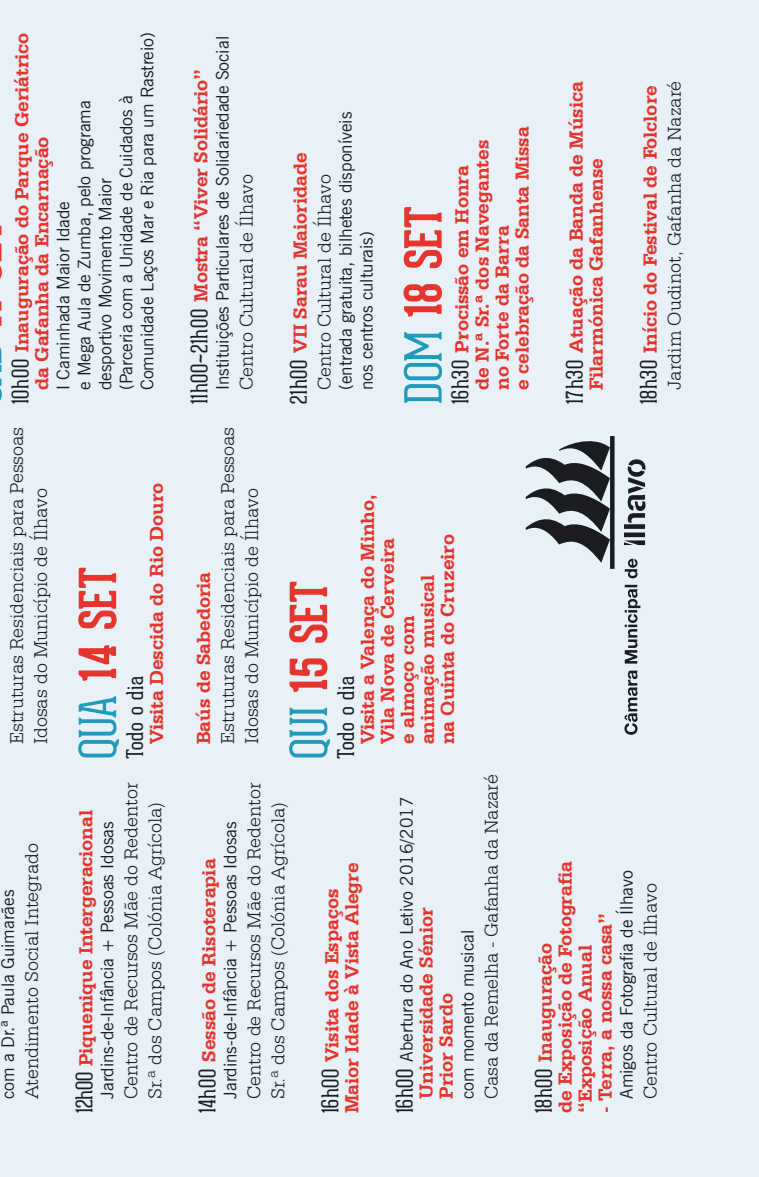
<style>
.page{position:relative;width:759px;height:1177px;background:#fff}
.page>*{position:absolute;margin:0;border:0;box-sizing:border-box;transform-origin:0 0}
.t1{font:700 50px "Geared Slab";color:#e7342c}
.t2{font:100 22.5px "Geared Slab";letter-spacing:.025em;color:#1b1c20}
.t3{font:700 20px/20px "Serifa BT";color:#e7342c}
.t4{font:300 20px/24px "Serifa BT";color:#1b1c20}
.t5{font:17.5px/21px "News Gothic BT";color:#1b1c20}
.s1{font-family:"Geared Slab";font-weight:100;font-size:22.5px;color:#1b1c20}
.s2{font-weight:100;color:#209bbc}
.s3{font-family:"Geared Slab";font-weight:100;font-size:22.5px}
.s4{font-weight:700;color:#e7342c}
</style>
<div class="page">
<div style="left:0;top:0;width:758px;height:1176px;background:#e7f1f7"></div>
<svg style="left:525px;top:436px;width:120px;height:298px"></svg>
<p class="t3" style="left:11px;top:390px;width:359px;text-indent:-14px;rotate:-90deg"><span class="s1">10h00</span> Inauguração do Parque Geriátrico da Gafanha da Encarnação</p>
<p class="t5" style="left:53px;top:390px;width:359px;rotate:-90deg">I Caminhada Maior Idade<br>e Mega Aula de Zumba, pelo programa desportivo Movimento Maior<br>(Parceria com a Unidade de Cuidados à Comunidade Laços Mar e Ria para um Rastreio)</p>
<p class="t4" style="left:5px;top:744px;width:319px;rotate:-90deg">Estruturas Residenciais para Pessoas<br>Idosas do Município de Ílhavo</p>
<p class="t5" style="left:-3px;top:1098px;width:211px;rotate:-90deg">com a Dr.ª Paula Guimarães</p>
<p class="t4" style="left:20px;top:1098px;width:257px;rotate:-90deg">Atendimento Social Integrado</p>
<p class="t3" style="left:146px;top:744px;width:263px;rotate:-90deg">Visita Descida do Rio Douro</p>
<h1 class="t1" style="left:66px;top:758px;width:193px;rotate:-90deg"><span class="s2">QUA</span> 14 SET</h1>
<p class="t2" style="left:122px;top:758px;width:84px;rotate:-90deg">Todo o dia</p>
<p class="t3" style="left:75px;top:1113px;width:304px;rotate:-90deg"><span class="s1">12h00</span> Piquenique Intergeracional</p>
<p class="t5" style="left:96px;top:1098px;width:279px;rotate:-90deg">Jardins-de-Infância + Pessoas Idosas</p>
<p class="t4" style="left:119px;top:1098px;width:318px;rotate:-90deg">Centro de Recursos Mãe do Redentor<br>Sr.ª dos Campos (Colónia Agrícola)</p>
<p class="t5" style="left:212px;top:390px;width:355px;rotate:-90deg">Instituições Particulares de Solidariedade Social</p>
<p class="t3" style="left:190px;top:404px;width:337px;rotate:-90deg"><span class="s1">11h00~21h00</span> Mostra “Viver Solidário”</p>
<p class="t4" style="left:234px;top:390px;width:217px;rotate:-90deg">Centro Cultural de Ílhavo</p>
<p class="t3" style="left:193px;top:744px;width:174px;rotate:-90deg">Baús de Sabedoria</p>
<p class="t4" style="left:215px;top:744px;width:319px;rotate:-90deg">Estruturas Residenciais para Pessoas<br>Idosas do Município de Ílhavo</p>
<p class="t5" style="left:335px;top:390px;width:280px;rotate:-90deg">(entrada gratuita, bilhetes disponíveis nos centros culturais)</p>
<p class="t4" style="left:288px;top:404px;width:253px;text-align:center;rotate:-90deg"><span class="s3">21h00</span> <span class="s4">VII Sarau Maioridade<br></span>Centro Cultural de Ílhavo</p>
<h1 class="t1" style="left:392px;top:404px;width:199px;rotate:-90deg"><span class="s2">DOM</span> 18 SET</h1>
<p class="t3" style="left:451px;top:390px;width:265px;text-indent:-14px;rotate:-90deg"><span class="s1">16h30</span> Procissão em Honra<br>de N.ª Sr.ª dos Navegantes no Forte da Barra<br>e celebração da Santa Missa</p>
<p class="t3" style="left:357px;top:744px;width:251px;rotate:-90deg">Visita a Valença do Minho,<br>Vila Nova de Cerveira<br>e almoço com<br>animação musical<br>na Quinta do Cruzeiro</p>
<h1 class="t1" style="left:277px;top:758px;width:179px;rotate:-90deg"><span class="s2">QUI</span> 15 SET</h1>
<p class="t2" style="left:333px;top:758px;width:84px;rotate:-90deg">Todo o dia</p>
<p class="t3" style="left:565px;top:390px;width:310px;text-indent:-14px;rotate:-90deg"><span class="s1">17h30</span> Atuação da Banda de Música<br>Filarmónica Gafanhense</p>
<p class="t4" style="left:637px;top:404px;width:325px;text-align:right;rotate:-90deg"><span class="s3">18h30</span> <span class="s4">Início do Festival de Folclore<br></span>Jardim Oudinot, Gafanha da Nazaré</p>
<p class="t5" style="left:219px;top:1098px;width:279px;rotate:-90deg">Jardins-de-Infância + Pessoas Idosas</p>
<p class="t3" style="left:198px;top:1113px;width:256px;rotate:-90deg"><span class="s1">14h00</span> Sessão de Risoterapia</p>
<p class="t4" style="left:242px;top:1098px;width:318px;rotate:-90deg">Centro de Recursos Mãe do Redentor<br>Sr.ª dos Campos (Colónia Agrícola)</p>
<p class="t3" style="left:321px;top:1113px;width:252px;rotate:-90deg"><span class="s1">16h00</span> Visita dos Espaços<br>Maior Idade à Vista Alegre</p>
<p class="t5" style="left:395px;top:1113px;width:318px;rotate:-90deg"><span class="s3">16h00</span> Abertura do Ano Letivo 2016/2017</p>
<p class="t3" style="left:415px;top:1098px;width:193px;rotate:-90deg">Universidade Sénior<br>Prior Sardo</p>
<p class="t5" style="left:456px;top:1098px;width:171px;rotate:-90deg">com momento musical</p>
<p class="t4" style="left:479px;top:1098px;width:326px;rotate:-90deg">Casa da Remelha - Gafanha da Nazaré</p>
<p class="t3" style="left:534px;top:1113px;width:254px;rotate:-90deg"><span class="s1">18h00</span> Inauguração<br>de Exposição de Fotografia “Exposição Anual</p>
<p class="t5" style="left:615px;top:1098px;width:230px;rotate:-90deg">Amigos da Fotografia de Ílhavo</p>
<p class="t4" style="left:638px;top:1098px;width:217px;rotate:-90deg">Centro Cultural de Ílhavo</p>
<p class="t3" style="left:594px;top:1113px;width:202px;rotate:-90deg">- Terra, a nossa casa”</p>
</div>
